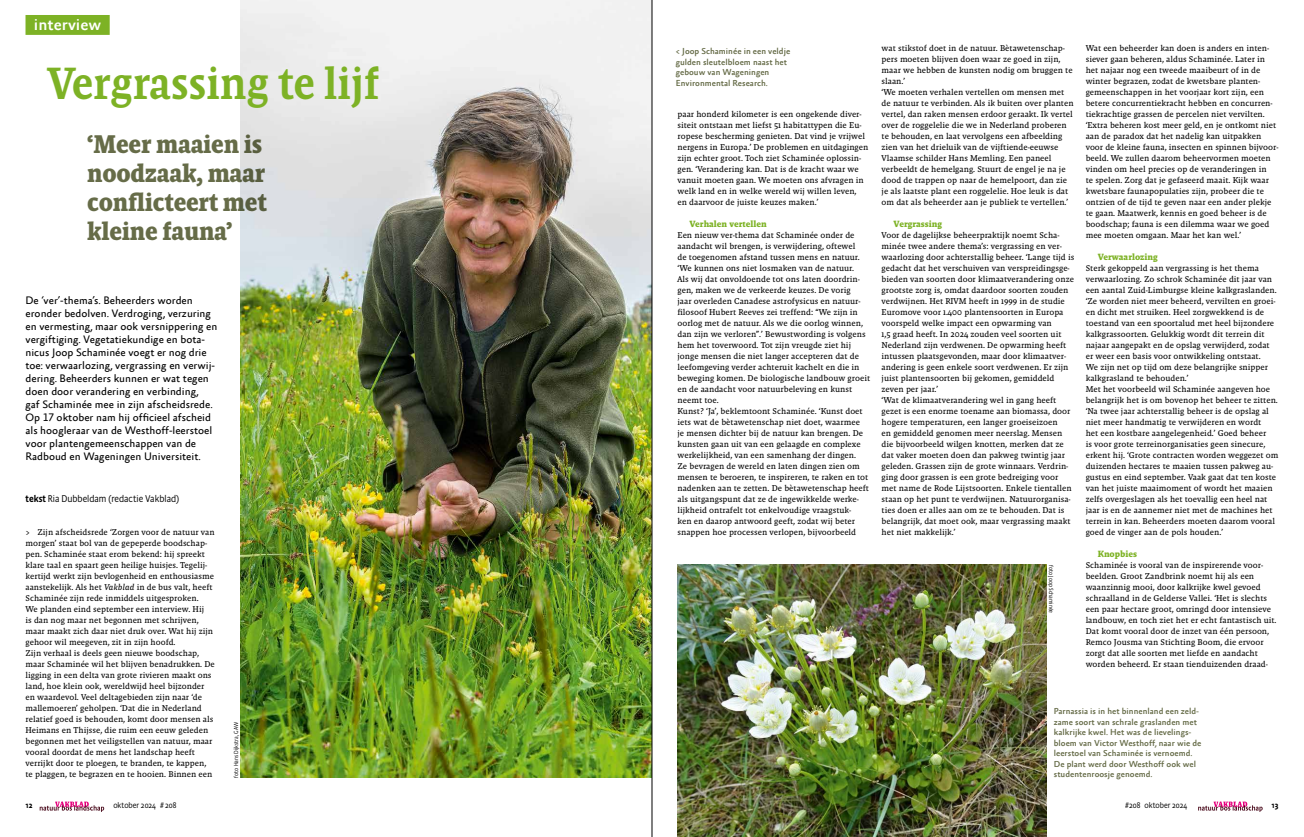
<style>
.page{position:relative;width:1304px;height:837px;background:#fff}
.page>*{position:absolute;margin:0;border:0;box-sizing:border-box;transform-origin:0 0}
.t1{font:500 45.9px "Absara Headline Pro";letter-spacing:-.01em;color:#7db225}
.t2{font:700 26px/29px "Absara Headline Pro";letter-spacing:-.01em;color:#666c48}
.t3{font:500 16.8px "Absara Sans Offc Pro";color:#fff}
.t4{font:11px/13px "Absara Sans Offc Pro";color:#000}
.t5{font:300 10px "Absara Sans Headline Pro";color:#000}
.t6{font:700 9.2px "Malaga OT";color:#7db225}
.t7{font:500 8.8px/10.5px "Absara Sans Offc Pro";color:#666c48}
.t8{font:8.6px/11px "Malaga OT";color:#000}
.t9{font:300 8.3px "Absara Sans Headline Pro";color:#000}
.t10{font:500 8.3px "Absara Sans Headline Pro";color:#000}
.t11{font:300 6px "Absara Sans Headline Pro";color:#000}
.s1{font-weight:500}
.s2{font-style:italic}
</style>
<div class="page">
<img style="left:240px;top:0;width:412px;height:777px">
<img style="left:677px;top:564px;width:370px;height:272px">
<div style="left:26px;top:15px;width:84px;height:20px;background:#7db225"></div>
<svg style="left:40px;top:801px;width:64px;height:10px"></svg>
<svg style="left:1198px;top:801px;width:65px;height:10px"></svg>
<hr style="left:652px;top:0;width:1px;height:836px;background:#000">
<h3 class="t3" style="left:34px;top:15px;width:69px">interview</h3>
<h1 class="t1" style="left:48px;top:55px;width:333px">Vergrassing te lijf</h1>
<h2 class="t2" style="left:87px;top:130px;width:181px">‘Meer maaien is noodzaak, maar conflicteert met kleine fauna’</h2>
<p class="t4" style="left:26px;top:294px;width:193px">De ‘ver’-thema’s. Beheerders worden eronder bedolven. Verdroging, verzuring en vermesting, maar ook versnippering en vergiftiging. Vegetatiekundige en bota&shy;nicus Joop Schaminée voegt er nog drie toe: verwaarlozing, vergrassing en verwij&shy;dering. Beheerders kunnen er wat tegen doen door verandering en verbinding,<br>gaf Schaminée mee in zijn afscheidsrede.<br>Op 17 oktober nam hij officieel afscheid als hoogleraar van de Westhoff-leerstoel voor plantengemeenschappen van de Radboud en Wageningen Universiteit.</p>
<p class="t5" style="left:26px;top:492px;width:155px"><span class="s1">tekst</span> Ria Dubbeldam (redactie Vakblad)</p>
<p class="t8" style="left:26px;top:526px;width:191px">&gt; Zijn afscheidsrede ‘Zorgen voor de natuur van morgen’ staat bol van de gepeperde boodschap&shy;pen. Schaminée staat erom bekend: hij spreekt klare taal en spaart geen heilige huisjes. Tegelij&shy;kertijd werkt zijn bevlogenheid en enthousiasme aanstekelijk. Als het <span class="s2">Vakblad</span> in de bus valt, heeft Schaminée zijn rede inmiddels uitgesproken.<br>We planden eind september een interview. Hij<br>is dan nog maar net begonnen met schrijven, maar maakt zich daar niet druk over. Wat hij zijn gehoor wil meegeven, zit in zijn hoofd.<br>Zijn verhaal is deels geen nieuwe boodschap, maar Schaminée wil het blijven benadrukken. De ligging in een delta van grote rivieren maakt ons land, hoe klein ook, wereldwijd heel bijzonder en waardevol. Veel deltagebieden zijn naar ‘de mallemoeren’ geholpen. ‘Dat die in Nederland relatief goed is behouden, komt door mensen als Heimans en Thijsse, die ruim een eeuw geleden begonnen met het veiligstellen van natuur, maar vooral doordat de mens het landschap heeft verrijkt door te ploegen, te branden, te kappen, te plaggen, te begrazen en te hooien. Binnen een</p>
<p class="t11" style="left:232px;top:777px;width:57px;rotate:-90deg">foto Hans Dijkstra, GAW</p>
<p class="t7" style="left:676px;top:46px;width:116px">&lt; Joop Schaminée in een veldje gulden sleutelbloem naast het gebouw van Wageningen<br>Environmental Research.</p>
<p class="t8" style="left:677px;top:108px;width:192px">paar honderd kilometer is een ongekende diver&shy;siteit ontstaan met liefst 51 habitattypen die Eu&shy;ropese bescherming genieten. Dat vind je vrijwel nergens in Europa.’ De problemen en uitdagingen zijn echter groot. Toch ziet Schaminée oplossin&shy;gen. ‘Verandering kan. Dat is de kracht waar we vanuit moeten gaan. We moeten ons afvragen in welk land en in welke wereld wij willen leven,<br>en daarvoor de juiste keuzes maken.’</p>
<p class="t6" style="left:689px;top:218px;width:79px">Verhalen vertellen</p>
<p class="t8" style="left:677px;top:229px;width:194px">Een nieuw ver-thema dat Schaminée onder de aandacht wil brengen, is verwijdering, oftewel<br>de toegenomen afstand tussen mens en natuur. ‘We kunnen ons niet losmaken van de natuur.<br>Als wij dat onvoldoende tot ons laten doordrin&shy;gen, maken we de verkeerde keuzes. De vorig<br>jaar overleden Canadese astrofysicus en natuur&shy;filosoof Hubert Reeves zei treffend: “We zijn in oorlog met de natuur. Als we die oorlog winnen, dan zijn we verloren”.’ Bewustwording is volgens hem het toverwoord. Tot zijn vreugde ziet hij jonge mensen die niet langer accepteren dat de leefomgeving verder achteruit kachelt en die in beweging komen. De biologische landbouw groeit en de aandacht voor natuurbeleving en kunst neemt toe.<br>Kunst? ‘Ja’, beklemtoont Schaminée. ‘Kunst doet iets wat de bètawetenschap niet doet, waarmee<br>je mensen dichter bij de natuur kan brengen. De kunsten gaan uit van een gelaagde en complexe werkelijkheid, van een samenhang der dingen.<br>Ze bevragen de wereld en laten dingen zien om mensen te beroeren, te inspireren, te raken en tot nadenken aan te zetten. De bètawetenschap heeft als uitgangspunt dat ze de ingewikkelde werke&shy;lijkheid ontrafelt tot enkelvoudige vraagstuk-<br>ken en daarop antwoord geeft, zodat wij beter snappen hoe processen verlopen, bijvoorbeeld</p>
<p class="t8" style="left:882px;top:42px;width:193px">wat stikstof doet in de natuur. Bètawetenschap&shy;pers moeten blijven doen waar ze goed in zijn, maar we hebben de kunsten nodig om bruggen te slaan.’<br>‘We moeten verhalen vertellen om mensen met de natuur te verbinden. Als ik buiten over planten vertel, dan raken mensen erdoor geraakt. Ik vertel over de roggelelie die we in Nederland proberen te behouden, en laat vervolgens een afbeelding zien van het drieluik van de vijftiende-eeuwse Vlaamse schilder Hans Memling. Een paneel verbeeldt de hemelgang. Stuurt de engel je na je dood de trappen op naar de hemelpoort, dan zie je als laatste plant een roggelelie. Hoe leuk is dat om dat als beheerder aan je publiek te vertellen.’</p>
<p class="t6" style="left:894px;top:218px;width:50px">Vergrassing</p>
<p class="t8" style="left:882px;top:229px;width:194px">Voor de dagelijkse beheerpraktijk noemt Scha&shy;minée twee andere thema’s: vergrassing en ver&shy;waarlozing door achterstallig beheer. ‘Lange tijd is gedacht dat het verschuiven van verspreidingsge&shy;bieden van soorten door klimaatverandering onze grootste zorg is, omdat daardoor soorten zouden verdwijnen. Het RIVM heeft in 1999 in de studie Euromove voor 1.400 plantensoorten in Europa voorspeld welke impact een opwarming van<br>1,5 graad heeft. In 2024 zouden veel soorten uit Nederland zijn verdwenen. De opwarming heeft intussen plaatsgevonden, maar door klimaatver&shy;andering is geen enkele soort verdwenen. Er zijn juist plantensoorten bij gekomen, gemiddeld zeven per jaar.’<br>‘Wat de klimaatverandering wel in gang heeft gezet is een enorme toename aan biomassa, door hogere temperaturen, een langer groeiseizoen<br>en gemiddeld genomen meer neerslag. Mensen die bijvoorbeeld wilgen knotten, merken dat ze dat vaker moeten doen dan pakweg twintig jaar geleden. Grassen zijn de grote winnaars. Verdrin&shy;ging door grassen is een grote bedreiging voor met name de Rode Lijstsoorten. Enkele tientallen staan op het punt te verdwijnen. Natuurorganisa&shy;ties doen er alles aan om ze te behouden. Dat is belangrijk, dat moet ook, maar vergrassing maakt het niet makkelijk.’</p>
<p class="t11" style="left:1055px;top:564px;width:50px;rotate:90deg">foto Joop Schaminée</p>
<p class="t8" style="left:1086px;top:42px;width:194px">Wat een beheerder kan doen is anders en inten&shy;siever gaan beheren, aldus Schaminée. Later in het najaar nog een tweede maaibeurt of in de winter begrazen, zodat de kwetsbare planten&shy;gemeenschappen in het voorjaar kort zijn, een betere concurrentiekracht hebben en concurren&shy;tiekrachtige grassen de percelen niet vervilten. ‘Extra beheren kost meer geld, en je ontkomt niet aan de paradox dat het nadelig kan uitpakken voor de kleine fauna, insecten en spinnen bijvoor&shy;beeld. We zullen daarom beheervormen moeten vinden om heel precies op de veranderingen in<br>te spelen. Zorg dat je gefaseerd maait. Kijk waar kwetsbare faunapopulaties zijn, probeer die te ontzien of de tijd te geven naar een ander plekje te gaan. Maatwerk, kennis en goed beheer is de boodschap; fauna is een dilemma waar we goed mee moeten omgaan. Maar het kan wel.’</p>
<p class="t6" style="left:1098px;top:251px;width:62px">Verwaarlozing</p>
<p class="t8" style="left:1086px;top:262px;width:194px">Sterk gekoppeld aan vergrassing is het thema verwaarlozing. Zo schrok Schaminée dit jaar van een aantal Zuid-Limburgse kleine kalkgraslanden. ‘Ze worden niet meer beheerd, vervilten en groei&shy;en dicht met struiken. Heel zorgwekkend is de toestand van een spoortalud met heel bijzondere kalkgrassoorten. Gelukkig wordt dit terrein dit najaar aangepakt en de opslag verwijderd, zodat er weer een basis voor ontwikkeling ontstaat.<br>We zijn net op tijd om deze belangrijke snipper kalkgrasland te behouden.’<br>Met het voorbeeld wil Schaminée aangeven hoe belangrijk het is om bovenop het beheer te zitten. ‘Na twee jaar achterstallig beheer is de opslag al niet meer handmatig te verwijderen en wordt<br>het een kostbare aangelegenheid.’ Goed beheer<br>is voor grote terreinorganisaties geen sinecure, erkent hij. ‘Grote contracten worden weggezet om duizenden hectares te maaien tussen pakweg au&shy;gustus en eind september. Vaak gaat dat ten koste van het juiste maaimoment of wordt het maaien zelfs overgeslagen als het toevallig een heel nat jaar is en de aannemer niet met de machines het terrein in kan. Beheerders moeten daarom vooral goed de vinger aan de pols houden.’</p>
<p class="t6" style="left:1098px;top:548px;width:41px">Knopbies</p>
<p class="t8" style="left:1086px;top:559px;width:192px">Schaminée is vooral van de inspirerende voor&shy;beelden. Groot Zandbrink noemt hij als een waanzinnig mooi, door kalkrijke kwel gevoed schraalland in de Gelderse Vallei. ‘Het is slechts een paar hectare groot, omringd door intensieve landbouw, en toch ziet het er echt fantastisch uit.<br>Dat komt vooral door de inzet van één persoon, Remco Jousma van Stichting Boom, die ervoor zorgt dat alle soorten met liefde en aandacht worden beheerd. Er staan tienduizenden draad-</p>
<p class="t7" style="left:1054px;top:706px;width:149px">Parnassia is in het binnenland een zeld&shy;zame soort van schrale graslanden met kalkrijke kwel. Het was de lievelings&shy;bloem van Victor Westhoff, naar wie de leerstoel van Schaminée is vernoemd.<br>De plant werd door Westhoff ook wel studentenroosje genoemd.</p>
<p class="t10" style="left:26px;top:799px;width:8px">12</p>
<p class="t9" style="left:113px;top:799px;width:65px">oktober 2024 # 208</p>
<p class="t9" style="left:1125px;top:799px;width:64px">#208 oktober 2024</p>
<p class="t10" style="left:1272px;top:799px;width:8px">13</p>
</div>
